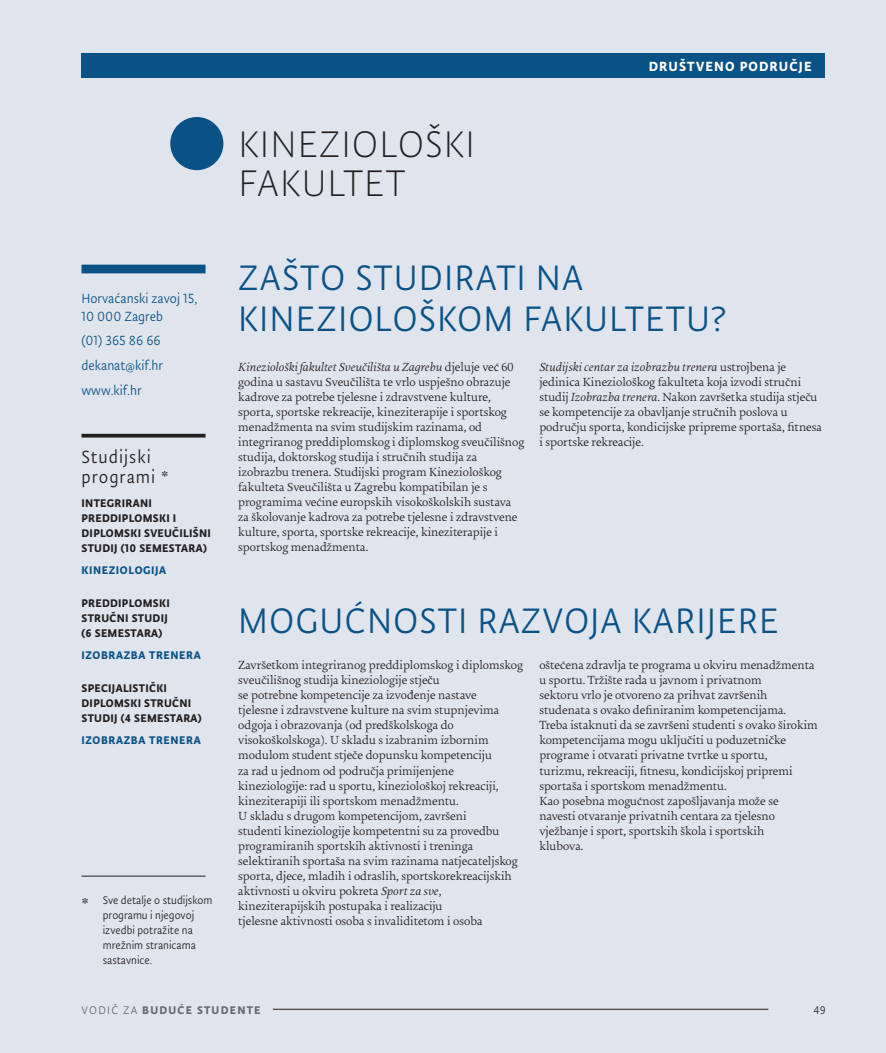
<style>
.page{position:relative;width:886px;height:1053px;background:#fff}
.page>*{position:absolute;margin:0;border:0;box-sizing:border-box;transform-origin:0 0}
.t1{font:300 41.75px/38.8px "Unizg Sans";letter-spacing:.025em;color:#231f20}
.t2{font:40px/41.2px "Unizg Sans Normal";letter-spacing:.025em;color:#0a5286}
.t3{font:20px/20px "Unizg Sans Normal";letter-spacing:.05em;color:#231f20}
.t4{font:15px/24.6px "Unizg Sans Normal";color:#0a5286}
.t5{font:700 15px "Unizg Sans";letter-spacing:.075em;color:#fff}
.t6{font:300 12.5px/15px "Uni Zg";color:#231f20}
.t7{font:700 12.5px/15px "Unizg Sans";letter-spacing:.025em;color:#231f20}
.t8{font:12.5px/15px "Unizg Sans Normal";color:#231f20}
.t9{font:700 12.5px "Unizg Sans";letter-spacing:.05em;color:#0a5286}
.t10{font:700 12.5px "Unizg Sans";letter-spacing:.1em;color:#66676f}
.s1{font-style:italic}
.s2{font-family:"Unizg Sans Normal";font-weight:400}
</style>
<div class="page">
<div style="left:0;top:0;width:886px;height:1052px;background:#e0e4ed"></div>
<div style="left:81px;top:53px;width:744px;height:24px;background:#0a5286"></div>
<hr style="left:273px;top:1008px;width:495px;height:1px;background:#231f20">
<div style="left:170px;top:117px;width:53px;height:53px;background:#0a5286;border-radius:50%"></div>
<div style="left:81px;top:264px;width:125px;height:9px;background:#0a5286"></div>
<hr style="left:81px;top:875px;width:125px;height:1px;background:#231f20">
<hr style="left:81px;top:434px;width:125px;height:3px;background:#231f20">
<p class="t4" style="left:81px;top:290px;width:117px;line-height:17.5px">Horvaćanski zavoj 15,<br>10 000 Zagreb</p>
<p class="t4" style="left:81px;top:328px;width:83px">(01) 365 86 66 dekanat@kif.hr www.kif.hr</p>
<h3 class="t3" style="left:81px;top:447px;width:89px">Studijski programi *</h3>
<p class="t7" style="left:81px;top:495px;width:131px">INTEGRIRANI<br>PREDDIPLOMSKI I<br>DIPLOMSKI SVEUČILIŠNI<br>STUDIJ (10 SEMESTARA)</p>
<p class="t9" style="left:81px;top:563px;width:86px">KINEZIOLOGIJA</p>
<p class="t7" style="left:81px;top:595px;width:90px">PREDDIPLOMSKI<br>STRUČNI STUDIJ (6 SEMESTARA)</p>
<p class="t9" style="left:81px;top:648px;width:121px">IZOBRAZBA TRENERA</p>
<p class="t7" style="left:81px;top:680px;width:122px">SPECIJALISTIČKI<br>DIPLOMSKI STRUČNI<br>STUDIJ (4 SEMESTARA)</p>
<p class="t9" style="left:81px;top:733px;width:121px">IZOBRAZBA TRENERA</p>
<h3 class="t3" style="left:81px;top:893px;width:9px">*</h3>
<p class="t8" style="left:103px;top:892px;width:111px">Sve detalje o studijskom programu i njegovoj izvedbi potražite na mrežnim stranicama sastavnice.</p>
<h1 class="t1" style="left:238px;top:125px;width:238px">KINEZIOLOŠKI<br>FAKU</h1>
<h1 class="t1" style="left:327px;top:164px;width:38px">LTET</h1>
<p class="t5" style="left:649px;top:58px;width:164px">DRUŠTVENO PODRUČJE</p>
<h2 class="t2" style="left:238px;top:257px;width:138px">Zašto studir</h2>
<h2 class="t2" style="left:238px;top:257px;width:489px;text-indent:237px">atI na<br>Ki nezi ološkom faku ltetu?</h2>
<p class="t6" style="left:238px;top:360px;width:288px"><span class="s1">Kineziološki fakultet Sveučilišta u Zagrebu</span> djeluje već 60 godina u sastavu Sveučilišta te vrlo uspješno obrazuje kadrove za potrebe tjelesne i zdravstvene kulture, sporta, sportske rekreacije, kineziterapije i sportskog menadžmenta na svim studijskim razinama, od integriranog preddiplomskog i diplomskog sveučilišnog studija, doktorskog studija i stručnih studija za izobrazbu trenera. Studijski program Kineziološkog fakulteta Sveučilišta u Zagrebu kompatibilan je s programima većine europskih visokoškolskih sustava za školovanje kadrova za potrebe tjelesne i zdravstvene kulture, sporta, sportske rekreacije, kineziterapije i sportskog menadžmenta.</p>
<p class="t6" style="left:539px;top:360px;width:284px"><span class="s1">Studijski centar za izobrazbu trenera</span> ustrojbena je jedinica Kineziološkog fakulteta koja izvodi stručni studij <span class="s1">Izobrazba trenera</span>. Nakon završetka studija stječu se kompetencije za obavljanje stručnih poslova u području sporta, kondicijske pripreme sportaša, fitnesa i sportske rekreacije.</p>
<h2 class="t2" style="left:238px;top:599px;width:542px">Mogućnosti razvoja karijere</h2>
<p class="t6" style="left:238px;top:658px;width:286px">Završetkom integriranog preddiplomskog i diplomskog sveučilišnog studija kineziologije stječu<br>se potrebne kompetencije za izvođenje nastave<br>tjelesne i zdravstvene kulture na svim stupnjevima odgoja i obrazovanja (od predškolskoga do visokoškolskoga). U skladu s izabranim izbornim modulom student stječe dopunsku kompetenciju<br>za rad u jednom od područja primijenjene kineziologije: rad u sportu, kineziološkoj rekreaciji, kineziterapiji ili sportskom menadžmentu.<br>U skladu s drugom kompetencijom, završeni<br>studenti kineziologije kompetentni su za provedbu programiranih sportskih aktivnosti i treninga selektiranih sportaša na svim razinama natjecateljskog sporta, djece, mladih i odraslih, sportskorekreacijskih aktivnosti u okviru pokreta <span class="s1">Sport za sve</span>, kineziterapijskih postupaka i realizaciju<br>tjelesne aktivnosti osoba s invaliditetom i osoba</p>
<p class="t6" style="left:539px;top:658px;width:280px">oštećena zdravlja te programa u okviru menadžmenta u sportu. Tržište rada u javnom i privatnom<br>sektoru vrlo je otvoreno za prihvat završenih studenata s ovako definiranim kompetencijama.<br>Treba istaknuti da se završeni studenti s ovako širokim kompetencijama mogu uključiti u poduzetničke programe i otvarati privatne tvrtke u sportu,<br>turizmu, rekreaciji, fitnesu, kondicijskoj pripremi sportaša i sportskom menadžmentu.<br>Kao posebna mogućnost zapošljavanja može se navesti otvaranje privatnih centara za tjelesno vježbanje i sport, sportskih škola i sportskih<br>klubova.</p>
<p class="t10" style="left:81px;top:1002px;width:180px"><span class="s2">Vodič za</span> BUDUĆE STUDENTE</p>
<p class="t8" style="left:813px;top:1002px;width:14px">49</p>
</div>
